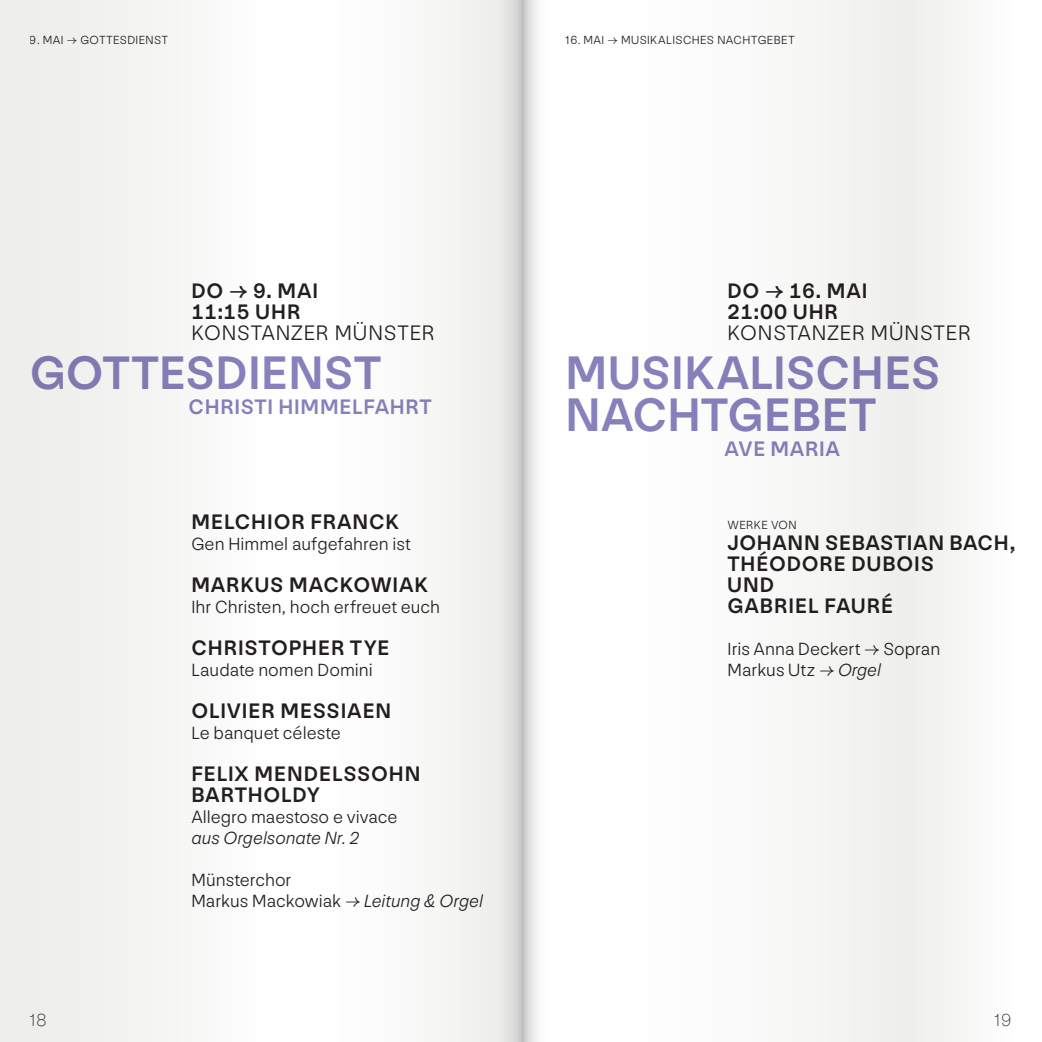
<style>
.page{position:relative;width:1042px;height:1042px;background:#fff}
.page>*{position:absolute;margin:0;border:0;box-sizing:border-box;transform-origin:0 0}
.t1{font:500 49px/42px "NN Nouvelle Grotesk STD";letter-spacing:.005em;color:#8781bd}
.t2{font:500 21.88px/21px "NN Nouvelle Grotesk STD";letter-spacing:.035em;color:#231f20}
.t3{font:300 21.88px "NN Nouvelle Grotesk STD";letter-spacing:.025em;color:#231f20}
.t4{font:500 21.88px "NN Nouvelle Grotesk STD";letter-spacing:.025em;color:#8781bd}
.t5{font:300 18.38px/21px "NN Nouvelle Grotesk STD";color:#231f20}
.t6{font:18.38px "NN Nouvelle Grotesk STD Light Diagonal";color:#231f20}
.t7{font:100 18.38px "NN Nouvelle Grotesk STD";color:#231f20}
.t8{font:300 12.25px "NN Nouvelle Grotesk STD";letter-spacing:.03em;color:#231f20}
.s1{font-family:"NN Nouvelle Grotesk STD Light Diagonal";font-weight:400}
</style>
<div class="page">
<div style="left:0;top:0;width:521px;height:1042px;background:#f6f6f5"></div>
<div style="left:521px;top:0;width:521px;height:1042px;background:linear-gradient(to right,#fafafa,#f6f6f5)"></div>
<p class="t8" style="left:30px;top:33px;width:140px">9. MAI → GOTTESDIENST</p>
<p class="t8" style="left:566px;top:33px;width:231px">16. MAI → MUSIKALISCHES NACHTGEBET</p>
<p class="t2" style="left:191px;top:280px;width:128px">DO → 9. MAI<br>11:15 UHR</p>
<p class="t3" style="left:191px;top:320px;width:245px">KONSTANZER MÜNSTER</p>
<h1 class="t1" style="left:30px;top:352px;width:353px">GOTTESDIENST</h1>
<p class="t4" style="left:189px;top:393px;width:245px">CHRISTI HIMMELFAHRT</p>
<p class="t2" style="left:191px;top:511px;width:209px">MELCHIOR FRANCK</p>
<p class="t5" style="left:191px;top:533px;width:221px">Gen Himmel aufgefahren ist</p>
<p class="t2" style="left:191px;top:574px;width:238px">MARKUS MACKOWIAK</p>
<p class="t5" style="left:191px;top:596px;width:250px">Ihr Christen, hoch erfreuet euch</p>
<p class="t2" style="left:191px;top:637px;width:200px">CHRISTOPHER TYE</p>
<p class="t5" style="left:191px;top:659px;width:183px">Laudate nomen Domini</p>
<p class="t2" style="left:191px;top:700px;width:201px">OLIVIER MESSIAEN</p>
<p class="t5" style="left:191px;top:722px;width:151px">Le banquet céleste</p>
<p class="t2" style="left:191px;top:763px;width:231px">FELIX MENDELSSOHN<br>BARTHOLDY</p>
<p class="t5" style="left:191px;top:806px;width:208px">Allegro maestoso e vivace</p>
<p class="t6" style="left:191px;top:827px;width:169px">aus Orgelsonate Nr. 2</p>
<p class="t5" style="left:191px;top:869px;width:293px">Münsterchor<br>Markus Mackowiak <span class="s1">→ Leitung &amp; Orgel</span></p>
<p class="t2" style="left:727px;top:280px;width:141px">DO → 16. MAI<br>21:00 UHR</p>
<p class="t3" style="left:727px;top:320px;width:245px">KONSTANZER MÜNSTER</p>
<h1 class="t1" style="left:566px;top:352px;width:376px">MUSIKALISCHES<br>NACHTGEBET</h1>
<p class="t4" style="left:724px;top:435px;width:117px">AVE MARIA</p>
<p class="t8" style="left:727px;top:518px;width:71px">WERKE VON</p>
<p class="t2" style="left:727px;top:532px;width:289px">JOHANN SEBASTIAN BACH,<br>THÉODORE DUBOIS<br>UND<br>GABRIEL FAURÉ</p>
<p class="t5" style="left:727px;top:638px;width:214px">Iris Anna Deckert → Sopran<br>Markus Utz <span class="s1">→ Orgel</span></p>
<p class="t7" style="left:30px;top:1010px;width:19px">18</p>
<p class="t7" style="left:994px;top:1010px;width:19px">19</p>
</div>
